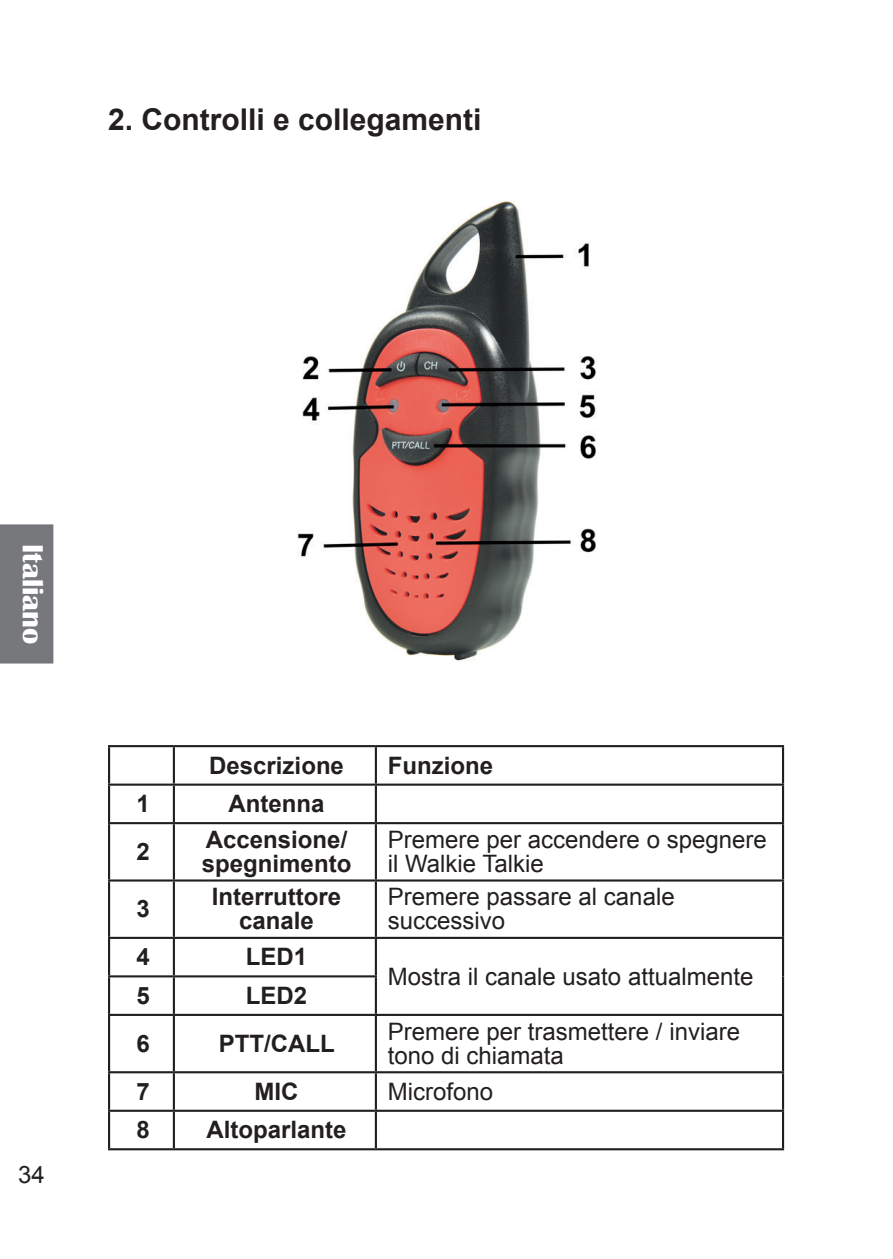
<style>
.page{position:relative;width:893px;height:1259px;background:#fff}
.page>*{position:absolute;margin:0;border:0;box-sizing:border-box;transform-origin:0 0}
.t1{font:700 30px "Arial";color:#231f20}
.t2{font:700 30px "Britannic";color:#fff}
.t3{font:24px/24px "Arial";color:#231f20}
.t4{font:700 24px/24px "Arial";color:#231f20}
</style>
<div class="page">
<div style="left:0;top:524px;width:53px;height:139px;background:#76787b"></div>
<hr style="left:108px;top:745px;width:66px;height:2px;background:#231f20">
<hr style="left:108px;top:747px;width:2px;height:36px;background:#231f20">
<hr style="left:174px;top:745px;width:202px;height:2px;background:#231f20">
<hr style="left:173px;top:747px;width:2px;height:36px;background:#231f20">
<hr style="left:376px;top:745px;width:408px;height:2px;background:#231f20">
<hr style="left:375px;top:747px;width:2px;height:36px;background:#231f20">
<hr style="left:782px;top:747px;width:2px;height:36px;background:#231f20">
<hr style="left:108px;top:783px;width:66px;height:2px;background:#231f20">
<hr style="left:108px;top:785px;width:2px;height:37px;background:#231f20">
<hr style="left:174px;top:783px;width:202px;height:2px;background:#231f20">
<hr style="left:173px;top:785px;width:2px;height:37px;background:#231f20">
<hr style="left:376px;top:783px;width:408px;height:2px;background:#231f20">
<hr style="left:375px;top:785px;width:2px;height:37px;background:#231f20">
<hr style="left:782px;top:785px;width:2px;height:37px;background:#231f20">
<hr style="left:108px;top:822px;width:66px;height:2px;background:#231f20">
<hr style="left:108px;top:824px;width:2px;height:55px;background:#231f20">
<hr style="left:174px;top:822px;width:202px;height:2px;background:#231f20">
<hr style="left:173px;top:824px;width:2px;height:55px;background:#231f20">
<hr style="left:376px;top:822px;width:408px;height:2px;background:#231f20">
<hr style="left:375px;top:824px;width:2px;height:55px;background:#231f20">
<hr style="left:782px;top:824px;width:2px;height:55px;background:#231f20">
<hr style="left:108px;top:879px;width:66px;height:2px;background:#231f20">
<hr style="left:108px;top:881px;width:2px;height:56px;background:#231f20">
<hr style="left:174px;top:879px;width:202px;height:2px;background:#231f20">
<hr style="left:173px;top:881px;width:2px;height:56px;background:#231f20">
<hr style="left:376px;top:879px;width:408px;height:2px;background:#231f20">
<hr style="left:375px;top:881px;width:2px;height:56px;background:#231f20">
<hr style="left:782px;top:881px;width:2px;height:56px;background:#231f20">
<hr style="left:108px;top:937px;width:66px;height:2px;background:#231f20">
<hr style="left:108px;top:939px;width:2px;height:36px;background:#231f20">
<hr style="left:174px;top:937px;width:202px;height:2px;background:#231f20">
<hr style="left:173px;top:939px;width:2px;height:36px;background:#231f20">
<hr style="left:376px;top:937px;width:408px;height:2px;background:#231f20">
<hr style="left:375px;top:939px;width:2px;height:36px;background:#231f20">
<hr style="left:782px;top:939px;width:2px;height:37px;background:#231f20">
<hr style="left:108px;top:975px;width:66px;height:2px;background:#231f20">
<hr style="left:108px;top:977px;width:2px;height:37px;background:#231f20">
<hr style="left:174px;top:975px;width:203px;height:2px;background:#231f20">
<hr style="left:173px;top:977px;width:2px;height:37px;background:#231f20">
<hr style="left:375px;top:977px;width:2px;height:37px;background:#231f20">
<hr style="left:782px;top:976px;width:2px;height:38px;background:#231f20">
<hr style="left:108px;top:1014px;width:66px;height:2px;background:#231f20">
<hr style="left:108px;top:1016px;width:2px;height:55px;background:#231f20">
<hr style="left:174px;top:1014px;width:202px;height:2px;background:#231f20">
<hr style="left:173px;top:1016px;width:2px;height:55px;background:#231f20">
<hr style="left:376px;top:1014px;width:408px;height:2px;background:#231f20">
<hr style="left:375px;top:1016px;width:2px;height:55px;background:#231f20">
<hr style="left:782px;top:1016px;width:2px;height:55px;background:#231f20">
<hr style="left:108px;top:1071px;width:66px;height:2px;background:#231f20">
<hr style="left:108px;top:1073px;width:2px;height:36px;background:#231f20">
<hr style="left:174px;top:1071px;width:202px;height:2px;background:#231f20">
<hr style="left:173px;top:1073px;width:2px;height:36px;background:#231f20">
<hr style="left:376px;top:1071px;width:408px;height:2px;background:#231f20">
<hr style="left:375px;top:1073px;width:2px;height:36px;background:#231f20">
<hr style="left:782px;top:1073px;width:2px;height:36px;background:#231f20">
<hr style="left:108px;top:1109px;width:66px;height:2px;background:#231f20">
<hr style="left:108px;top:1111px;width:2px;height:37px;background:#231f20">
<hr style="left:174px;top:1109px;width:202px;height:2px;background:#231f20">
<hr style="left:173px;top:1111px;width:2px;height:37px;background:#231f20">
<hr style="left:376px;top:1109px;width:408px;height:2px;background:#231f20">
<hr style="left:375px;top:1111px;width:2px;height:37px;background:#231f20">
<hr style="left:782px;top:1111px;width:2px;height:37px;background:#231f20">
<hr style="left:108px;top:1148px;width:66px;height:2px;background:#231f20">
<hr style="left:174px;top:1148px;width:202px;height:2px;background:#231f20">
<hr style="left:376px;top:1148px;width:408px;height:2px;background:#231f20">
<img style="left:297px;top:201px;width:299px;height:460px">
<p class="t1" style="left:108px;top:99px;width:375px">2. Controlli e collegamenti</p>
<p class="t2" style="left:50px;top:543px;width:102px;rotate:90deg">Italiano</p>
<p class="t3" style="left:18px;top:1163px;width:28px">34</p>
<p class="t4" style="left:209px;top:754px;width:136px">Descrizione</p>
<p class="t4" style="left:388px;top:754px;width:107px">Funzione</p>
<p class="t4" style="left:137px;top:792px;width:15px">1</p>
<p class="t4" style="left:229px;top:792px;width:97px">Antenna</p>
<p class="t4" style="left:137px;top:840px;width:15px">2</p>
<p class="t4" style="left:202px;top:828px;width:151px">Accensione/ spegnimento</p>
<p class="t3" style="left:388px;top:828px;width:380px">Premere per accendere o spegnere il Walkie Talkie</p>
<p class="t4" style="left:137px;top:897px;width:15px">3</p>
<p class="t4" style="left:212px;top:885px;width:131px;text-align:center">Interruttore canale</p>
<p class="t3" style="left:388px;top:885px;width:288px">Premere passare al canale successivo</p>
<p class="t4" style="left:137px;top:945px;width:15px">4</p>
<p class="t4" style="left:246px;top:945px;width:63px">LED1</p>
<p class="t3" style="left:388px;top:964px;width:367px">Mostra il canale usato attualmente</p>
<p class="t4" style="left:137px;top:984px;width:15px">5</p>
<p class="t4" style="left:246px;top:984px;width:63px">LED2</p>
<p class="t4" style="left:137px;top:1032px;width:15px">6</p>
<p class="t4" style="left:219px;top:1032px;width:117px">PTT/CALL</p>
<p class="t3" style="left:388px;top:1019px;width:354px">Premere per trasmettere / inviare tono di chiamata</p>
<p class="t4" style="left:137px;top:1080px;width:15px">7</p>
<p class="t4" style="left:255px;top:1080px;width:45px">MIC</p>
<p class="t3" style="left:388px;top:1079px;width:107px">Microfono</p>
<p class="t4" style="left:137px;top:1118px;width:15px">8</p>
<p class="t4" style="left:207px;top:1118px;width:142px">Altoparlante</p>
</div>
